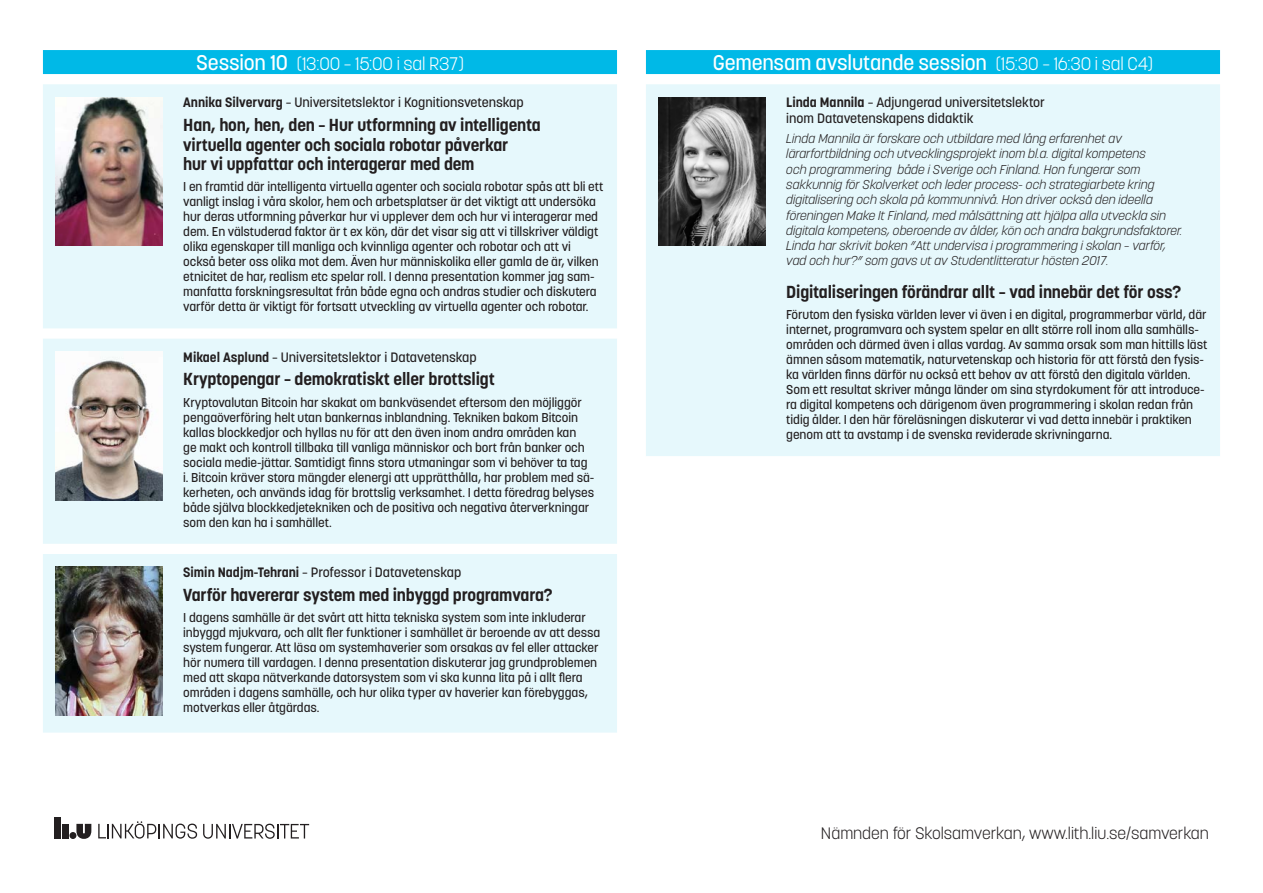
<style>
.page{position:relative;width:1263px;height:893px;background:#fff}
.page>*{position:absolute;margin:0;border:0;box-sizing:border-box;transform-origin:0 0}
.t1{font:500 21px "Korolev Li U";letter-spacing:-.01em;color:#fff}
.t2{font:300 18px "Korolev Li U";letter-spacing:-.01em;color:#fff}
.t3{font:700 17.25px/19.5px "Korolev Li U";letter-spacing:-.01em;color:#231f20}
.t4{font:300 16.5px "Korolev Li U";color:#231f20}
.t5{font:500 13.5px/16.2px "Korolev Li U";color:#231f20}
.t6{font:500 12.75px/15px "Korolev Li U";letter-spacing:-.005em;color:#231f20}
.t7{font:italic 300 12.75px/15.3px "Korolev";color:#231f20}
.s1{font-weight:500;font-size:21px}
.s2{font-weight:700}
.s3{font-weight:300;font-size:18px}
</style>
<div class="page">
<div style="left:62px;top:824px;width:7px;height:14px;background:#231f20"></div>
<div style="left:54px;top:817px;width:7px;height:21px;background:#231f20"></div>
<div style="left:69px;top:832px;width:7px;height:7px;background:#231f20;border-radius:50%"></div>
<svg style="left:76px;top:824px;width:15px;height:15px"></svg>
<svg style="left:203px;top:824px;width:106px;height:15px"></svg>
<svg style="left:98px;top:821px;width:99px;height:18px"></svg>
<div style="left:43px;top:50px;width:574px;height:24px;background:#00b9e7"></div>
<div style="left:43px;top:84px;width:574px;height:244px;background:#e6f8fc"></div>
<img style="left:56px;top:97px;width:106px;height:149px">
<div style="left:43px;top:339px;width:574px;height:205px;background:#e6f8fc"></div>
<img style="left:56px;top:351px;width:106px;height:149px">
<div style="left:43px;top:554px;width:574px;height:179px;background:#e6f8fc"></div>
<img style="left:56px;top:567px;width:106px;height:149px">
<div style="left:646px;top:50px;width:574px;height:24px;background:#00b9e7"></div>
<div style="left:646px;top:84px;width:574px;height:372px;background:#e6f8fc"></div>
<img style="left:659px;top:97px;width:106px;height:149px">
<h2 class="t2" style="left:196px;top:51px;width:269px"><span class="s1">Session 10</span> (13:00 – 15:00 i sal R37)</h2>
<p class="t5" style="left:183px;top:94px;width:342px"><span class="s2">Annika Silvervarg</span> – Universitetslektor i Kognitionsvetenskap</p>
<h3 class="t3" style="left:183px;top:115px;width:359px">Han, hon, hen, den – Hur utformning av intelligenta virtuella agenter och sociala robotar påverkar<br>hur vi uppfattar och interagerar med dem</h3>
<p class="t6" style="left:183px;top:179px;width:422px">I en framtid där intelligenta virtuella agenter och sociala robotar spås att bli ett vanligt inslag i våra skolor, hem och arbetsplatser är det viktigt att undersöka hur deras utformning påverkar hur vi upplever dem och hur vi interagerar med dem. En välstuderad faktor är t ex kön, där det visar sig att vi tillskriver väldigt olika egenskaper till manliga och kvinnliga agenter och robotar och att vi också beter oss olika mot dem. Även hur människolika eller gamla de är, vilken etnicitet de har, realism etc spelar roll. I denna presentation kommer jag sam&shy;manfatta forskningsresultat från både egna och andras studier och diskutera varför detta är viktigt för fortsatt utveckling av virtuella agenter och robotar.</p>
<p class="t5" style="left:183px;top:348px;width:295px"><span class="s2">Mikael Asplund</span> – Universitetslektor i Datavetenskap</p>
<h3 class="t3" style="left:183px;top:369px;width:313px">Kryptopengar – demokratiskt eller brottsligt</h3>
<p class="t6" style="left:183px;top:394px;width:413px">Kryptovalutan Bitcoin har skakat om bankväsendet eftersom den möjliggör pengaöverföring helt utan bankernas inblandning. Tekniken bakom Bitcoin kallas blockkedjor och hyllas nu för att den även inom andra områden kan<br>ge makt och kontroll tillbaka till vanliga människor och bort från banker och sociala medie-jättar. Samtidigt finns stora utmaningar som vi behöver ta tag i. Bitcoin kräver stora mängder elenergi att upprätthålla, har problem med sä&shy;kerheten, och används idag för brottslig verksamhet. I detta föredrag belyses både själva blockkedjetekniken och de positiva och negativa återverkningar som den kan ha i samhället.</p>
<p class="t5" style="left:183px;top:564px;width:280px"><span class="s2">Simin Nadjm-Tehrani</span> – Professor i Datavetenskap</p>
<h3 class="t3" style="left:183px;top:585px;width:371px">Varför havererar system med inbyggd programvara?</h3>
<p class="t6" style="left:183px;top:610px;width:418px">I dagens samhälle är det svårt att hitta tekniska system som inte inkluderar inbyggd mjukvara, och allt fler funktioner i samhället är beroende av att dessa system fungerar. Att läsa om systemhaverier som orsakas av fel eller attacker hör numera till vardagen. I denna presentation diskuterar jag grundproblemen med att skapa nätverkande datorsystem som vi ska kunna lita på i allt flera områden i dagens samhälle, och hur olika typer av haverier kan förebyggas, motverkas eller åtgärdas.</p>
<h1 class="t1" style="left:713px;top:48px;width:441px">Gemensam avslutande session <span class="s3">(15:30 – 16:30 i sal C4)</span></h1>
<p class="t5" style="left:786px;top:94px;width:260px"><span class="s2">Linda Mannila</span> – Adjungerad universitetslektor inom Datavetenskapens didaktik</p>
<p class="t7" style="left:786px;top:131px;width:397px">Linda Mannila är forskare och utbildare med lång erfarenhet av lärarfortbildning och utvecklingsprojekt inom bl.a. digital kompetens<br>och programmering både i Sverige och Finland. Hon fungerar som sakkunnig för Skolverket och leder process- och strategiarbete kring digitalisering och skola på kommunnivå. Hon driver också den ideella föreningen Make It Finland, med målsättning att hjälpa alla utveckla sin digitala kompetens, oberoende av ålder, kön och andra bakgrundsfaktorer.<br>Linda har skrivit boken ”Att undervisa i programmering i skolan – varför, vad och hur?” som gavs ut av Studentlitteratur hösten 2017.</p>
<h3 class="t3" style="left:786px;top:281px;width:396px">Digitaliseringen förändrar allt – vad innebär det för oss?</h3>
<p class="t6" style="left:786px;top:307px;width:423px">Förutom den fysiska världen lever vi även i en digital, programmerbar värld, där internet, programvara och system spelar en allt större roll inom alla samhälls&shy;områden och därmed även i allas vardag. Av samma orsak som man hittills läst ämnen såsom matematik, naturvetenskap och historia för att förstå den fysis&shy;ka världen finns därför nu också ett behov av att förstå den digitala världen.<br>Som ett resultat skriver många länder om sina styrdokument för att introduce&shy;ra digital kompetens och därigenom även programmering i skolan redan från tidig ålder. I den här föreläsningen diskuterar vi vad detta innebär i praktiken genom att ta avstamp i de svenska reviderade skrivningarna.</p>
<p class="t4" style="left:821px;top:822px;width:389px">Nämnden för Skolsamverkan, www.lith.liu.se/samverkan</p>
</div>
